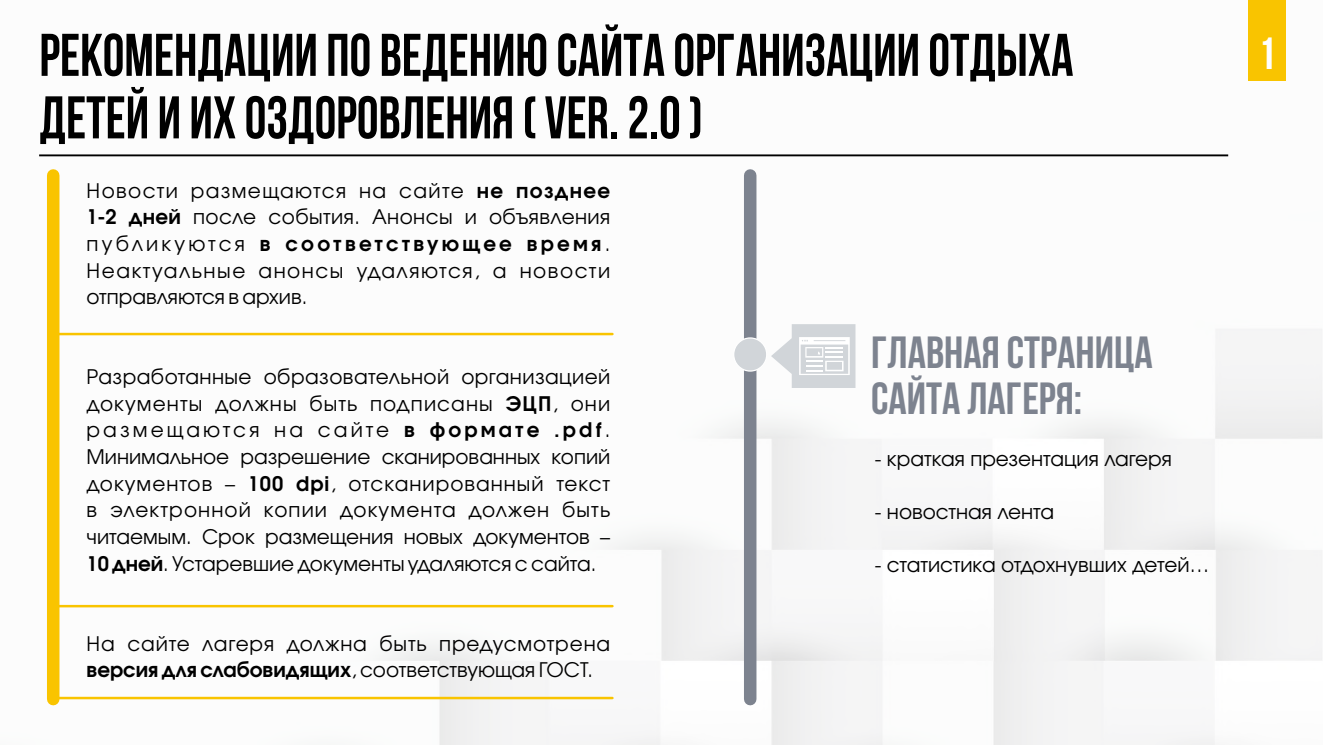
<style>
.page{position:relative;width:1323px;height:745px;background:#fff}
.page>*{position:absolute;margin:0;border:0;box-sizing:border-box;transform-origin:0 0}
.t1{font:700 60px/62.5px "Bebas Neue";color:#000;scale:.91 1}
.t2{font:700 45px/46.9px "Bebas Neue";color:#7d838f}
.t3{font:700 45px "Bebas Neue";color:#fff}
.t4{font:20px/26.6px "Evolventa";color:#000;text-align:justify}
.t5{font:20px/26.6px "Evolventa";letter-spacing:.045em;color:#000}
.s1{font-weight:700}
</style>
<div class="page">
<img style="left:39px;top:80px;width:1284px;height:664px">
<div style="left:1248px;top:0;width:38px;height:80px;background:#f9c400"></div>
<hr style="left:39px;top:154px;width:1189px;height:2px;background:#000">
<div style="left:47px;top:175px;width:12px;height:523px;background:#f9c400"></div>
<hr style="left:56px;top:332px;width:556px;height:3px;background:#f9c400">
<hr style="left:56px;top:604px;width:556px;height:3px;background:#f9c400">
<hr style="left:56px;top:696px;width:556px;height:2px;background:#f9c400">
<div style="left:744px;top:175px;width:12px;height:523px;background:#7d838f"></div>
<div style="left:733px;top:337px;width:34px;height:34px;background:#d1d5d9;border:1px solid #fff;border-radius:50%"></div>
<svg style="left:771px;top:324px;width:84px;height:64px"></svg>
<h1 class="t1" style="left:39px;top:30px;width:1138px">РЕКОМЕНДАЦИИ ПО ВЕДЕНИЮ САЙТА ОРГАНИЗАЦИИ ОТДЫХА<br>ДЕТЕЙ И ИХ ОЗДОРОВЛЕНИЯ ( VER. 2.0 )</h1>
<p class="t4" style="left:87px;top:178px;width:525px">Новости размещаются на сайте <span class="s1">не позднее 1-2 дней</span> после события. Анонсы и объявления публикуются <span class="s1">в соответствующее время</span>.<br>Неактуальные анонсы удаляются, а новости отправляются в архив.</p>
<p class="t4" style="left:87px;top:364px;width:525px">Разработанные образовательной организацией документы должны быть подписаны <span class="s1">ЭЦП</span>, они размещаются на сайте <span class="s1">в формате .pdf</span>.<br>Минимальное разрешение сканированных копий документов – <span class="s1">100 dpi</span>, отсканированный текст в электронной копии документа должен быть читаемым. Срок размещения новых документов – <span class="s1">10 дней</span>. Устаревшие документы удаляются с сайта.</p>
<p class="t5" style="left:87px;top:630px;width:525px">На сайте лагеря должна быть предусмотрена <span class="s1">версия для слабовидящих</span>, соответствующая ГОСТ.</p>
<h2 class="t2" style="left:871px;top:332px;width:283px">ГЛАВНАЯ СТРАНИЦА<br>САЙТА ЛАГЕРЯ:</h2>
<p class="t4" style="left:875px;top:446px;width:299px">- краткая презентация лагеря</p>
<p class="t4" style="left:875px;top:499px;width:181px">- новостная лента</p>
<p class="t4" style="left:875px;top:552px;width:336px">- статистика отдохнувших детей…</p>
<h2 class="t3" style="left:1258px;top:35px;width:19px">1</h2>
</div>
